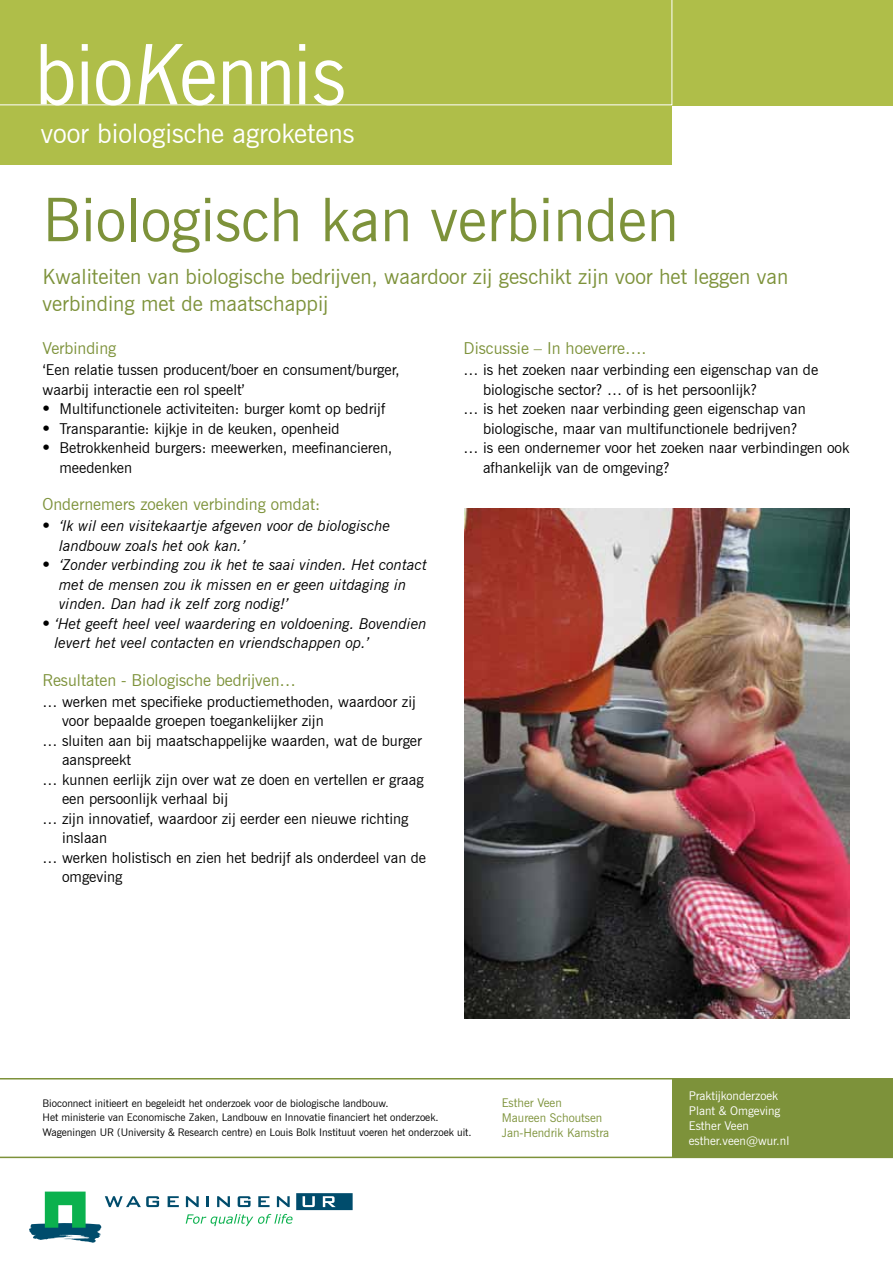
<style>
.page{position:relative;width:893px;height:1263px;background:#fff}
.page>*{position:absolute;margin:0;border:0;box-sizing:border-box;transform-origin:0 0}
.t1{font:60px "News Gothic BT";color:#7d923a}
.t2{font:27px "News Gothic BT";color:#fff}
.t3{font:21px/27px "News Gothic BT";color:#7d923a}
.t4{font:16.5px "News Gothic BT";color:#7d923a}
.t5{font:15px/19.5px "News Gothic BT";color:#000}
.t6{font:italic 15px/19.5px "News Gothic BT";color:#000}
.t7{font:12px/15px "News Gothic BT";color:#fff}
.t8{font:12px/15px "News Gothic BT";color:#7d923a}
.t9{font:10.5px/14.2px "News Gothic BT";color:#000}
.s1{font-family:"News Gothic Std"}
.s2{font-family:"News Gothic Std";font-style:normal}
</style>
<div class="page">
<div style="left:0;top:0;width:893px;height:105px;background:#afbe49"></div>
<div style="left:0;top:105px;width:672px;height:60px;background:#afbe49"></div>
<svg style="left:0;top:0;width:672px;height:105px"></svg>
<svg style="left:41px;top:44px;width:32px;height:61px"></svg>
<svg style="left:82px;top:44px;width:6px;height:60px"></svg>
<svg style="left:96px;top:60px;width:34px;height:45px"></svg>
<svg style="left:139px;top:44px;width:76px;height:61px"></svg>
<svg style="left:223px;top:60px;width:29px;height:44px"></svg>
<svg style="left:261px;top:60px;width:29px;height:44px"></svg>
<svg style="left:299px;top:44px;width:6px;height:60px"></svg>
<svg style="left:314px;top:60px;width:30px;height:45px"></svg>
<div style="left:672px;top:1079px;width:221px;height:77px;background:#7d923a"></div>
<hr style="left:0;top:1156px;width:893px;height:2px;background:#7d923a">
<hr style="left:0;top:1078px;width:893px;height:1px;background:#7d923a">
<svg style="left:29px;top:1191px;width:130px;height:52px"></svg>
<svg style="left:168px;top:1196px;width:11px;height:11px"></svg>
<svg style="left:186px;top:1193px;width:167px;height:33px"></svg>
<img style="left:464px;top:509px;width:386px;height:509px">
<h2 class="t2" style="left:41px;top:117px;width:315px">voor biologische agroketens</h2>
<h1 class="t1" style="left:43px;top:184px;width:638px">Biologisch kan verbinden</h1>
<h3 class="t3" style="left:43px;top:263px;width:747px">Kwaliteiten van biologische bedrijven, waardoor zij geschikt zijn voor het leggen van verbinding met de maatschappij</h3>
<p class="t4" style="left:43px;top:338px;width:75px">Verbinding</p>
<p class="t5" style="left:43px;top:360px;width:359px">‘Een relatie tussen producent/boer en consument/burger, waarbij interactie een rol speelt’</p>
<p class="t5" style="left:43px;top:399px;width:344px"><span class="s1">•</span> Multifunctionele activiteiten: burger komt op bedrijf</p>
<p class="t5" style="left:43px;top:419px;width:298px"><span class="s1">•</span> Transparantie: kijkje in de keuken, openheid</p>
<p class="t5" style="left:60px;top:438px;width:334px;text-indent:-17px"><span class="s1">•</span> Betrokkenheid burgers: meewerken, meefinancieren, meedenken</p>
<p class="t4" style="left:43px;top:494px;width:279px">Ondernemers zoeken verbinding omdat:</p>
<p class="t6" style="left:59px;top:516px;width:333px;text-indent:-17px"><span class="s2">•</span> ‘Ik wil een visitekaartje afgeven voor de biologische landbouw zoals het ook kan.’</p>
<p class="t6" style="left:59px;top:555px;width:370px;text-indent:-17px"><span class="s2">•</span> ‘Zonder verbinding zou ik het te saai vinden. Het contact met de mensen zou ik missen en er geen uitdaging in vinden. Dan had ik zelf zorg nodig!’</p>
<p class="t6" style="left:55px;top:614px;width:374px;text-indent:-12px"><span class="s2">•</span> ‘Het geeft heel veel waardering en voldoening. Bovendien levert het veel contacten en vriendschappen op.’</p>
<p class="t4" style="left:43px;top:670px;width:255px">Resultaten - Biologische bedrijven…</p>
<p class="t5" style="left:43px;top:692px;width:375px">… werken met specifieke productiemethoden, waardoor zij</p>
<p class="t5" style="left:62px;top:711px;width:263px">voor bepaalde groepen toegankelijker zijn</p>
<p class="t5" style="left:43px;top:731px;width:381px">… sluiten aan bij maatschappelijke waarden, wat de burger</p>
<p class="t5" style="left:62px;top:750px;width:71px">aanspreekt</p>
<p class="t5" style="left:43px;top:770px;width:383px">… kunnen eerlijk zijn over wat ze doen en vertellen er graag</p>
<p class="t5" style="left:62px;top:789px;width:168px">een persoonlijk verhaal bij</p>
<p class="t5" style="left:43px;top:809px;width:367px">… zijn innovatief, waardoor zij eerder een nieuwe richting</p>
<p class="t5" style="left:62px;top:828px;width:47px">inslaan</p>
<p class="t5" style="left:43px;top:848px;width:385px">… werken holistisch en zien het bedrijf als onderdeel van de</p>
<p class="t5" style="left:62px;top:867px;width:62px">omgeving</p>
<p class="t4" style="left:463px;top:338px;width:185px">Discussie – In hoeverre….</p>
<p class="t5" style="left:463px;top:360px;width:356px">… is het zoeken naar verbinding een eigenschap van de</p>
<p class="t5" style="left:483px;top:380px;width:276px">biologische sector? … of is het persoonlijk?</p>
<p class="t5" style="left:463px;top:399px;width:344px">… is het zoeken naar verbinding geen eigenschap van</p>
<p class="t5" style="left:483px;top:419px;width:316px">biologische, maar van multifunctionele bedrijven?</p>
<p class="t5" style="left:463px;top:438px;width:388px">… is een ondernemer voor het zoeken naar verbindingen ook</p>
<p class="t5" style="left:483px;top:458px;width:188px">afhankelijk van de omgeving?</p>
<p class="t9" style="left:43px;top:1096px;width:431px">Bioconnect initieert en begeleidt het onderzoek voor de biologische landbouw.<br>Het ministerie van Economische Zaken, Landbouw en Innovatie financiert het onderzoek.<br>Wageningen UR (University &amp; Research centre) en Louis Bolk Instituut voeren het onderzoek uit.</p>
<p class="t7" style="left:689px;top:1088px;width:102px">Praktijkonderzoek<br>Plant &amp; Omgeving<br>Esther Veen esther.veen@wur.nl</p>
<p class="t8" style="left:502px;top:1096px;width:109px">Esther Veen<br>Maureen Schoutsen<br>Jan-Hendrik Kamstra</p>
</div>
